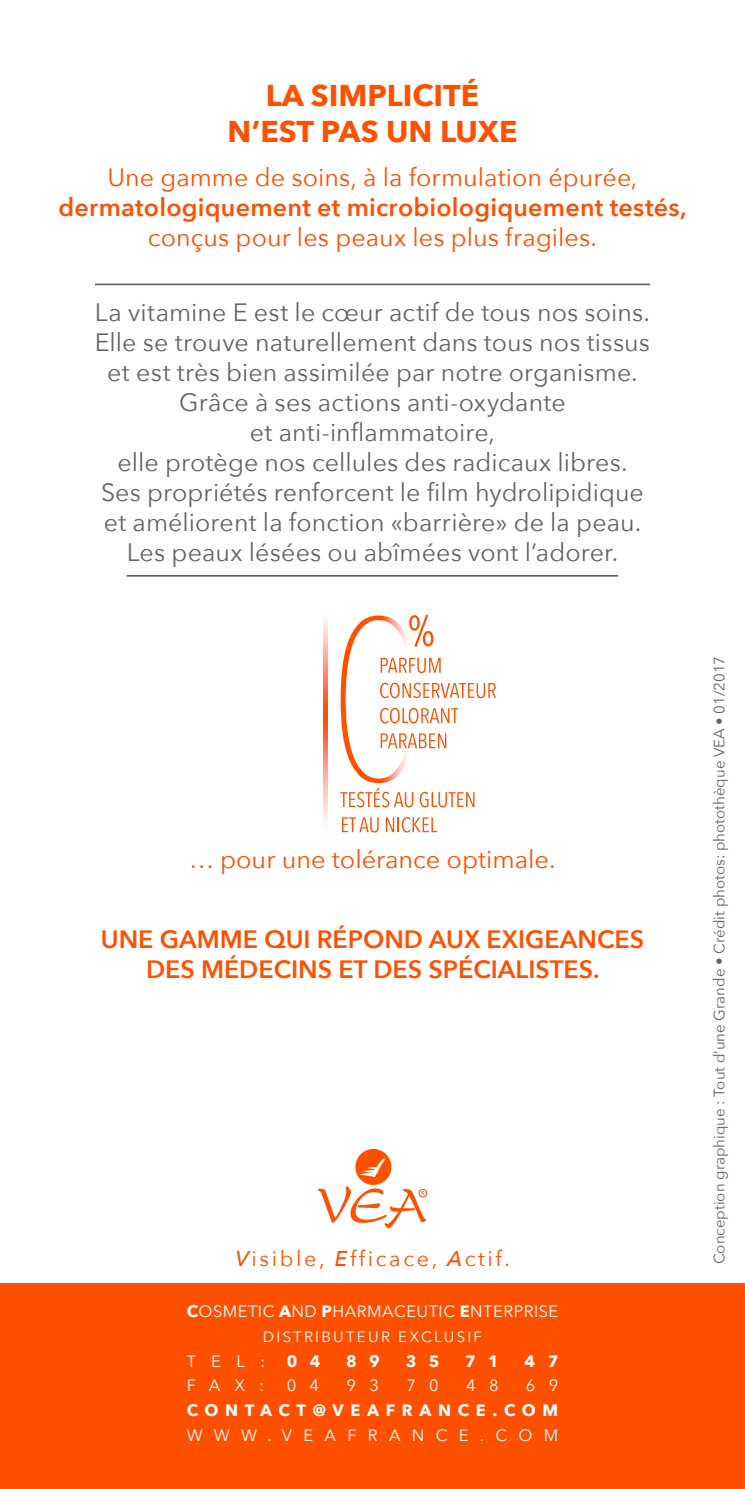
<style>
.page{position:relative;width:745px;height:1489px;background:#fff}
.page>*{position:absolute;margin:0;border:0;box-sizing:border-box;transform-origin:0 0}
.t1{font:700 30px/36px "Avenir Next";color:#ff5000;text-align:center}
.t2{font:25px/30px "Avenir Next";letter-spacing:.005em;color:#646363;text-align:center}
.t3{font:600 25px/30px "Avenir Next";color:#ff5000;text-align:center}
.t4{font:25px "Avenir Next";color:#ff5000}
.t5{font:21.5px "Avenir Next";letter-spacing:.125em;color:#ff5000}
.t6{font:16.5px "Avenir Next";letter-spacing:.03em;color:#fff}
.t7{font:700 16.5px "Avenir Next";letter-spacing:.405em;color:#fff}
.t8{font:16.5px "Avenir Next";letter-spacing:.69em;color:#fff}
.Ref{font:15px "Avenir Next";color:#646363}
.t9{font:15px "Avenir Next";letter-spacing:.15em;color:#fff}
.s1{font-weight:500;font-style:italic}
.s2{font-weight:700}
</style>
<div class="page">
<hr style="left:744px;top:0;width:1px;height:1488px;background:#ff5000">
<div style="left:0;top:1283px;width:744px;height:205px;background:#ff5000"></div>
<div style="left:355px;top:1148px;width:36px;height:37px;background:#ff5000;border-radius:50%"></div>
<svg style="left:359px;top:1158px;width:26px;height:19px"></svg>
<svg style="left:318px;top:1186px;width:108px;height:42px"></svg>
<div style="left:418px;top:1188px;width:8px;height:8px;border:1px solid #ff5000;border-radius:50%"></div>
<hr style="left:95px;top:283px;width:554px;height:2px;background:#646363">
<hr style="left:127px;top:575px;width:491px;height:1px;background:#646363">
<svg style="left:323px;top:620px;width:4px;height:203px"></svg>
<svg style="left:340px;top:614px;width:155px;height:193px"></svg>
<svg style="left:342px;top:817px;width:36px;height:15px"></svg>
<svg style="left:385px;top:817px;width:52px;height:15px"></svg>
<p class="t1" style="left:227px;top:77px;width:291px">LA SIMPLICITÉ<br>N’EST PAS UN LUXE</p>
<p class="t4" style="left:107px;top:157px;width:531px">Une gamme de soins, à la formulation épurée,</p>
<p class="t3" style="left:58px;top:192px;width:629px">dermatologiquement et microbiologiquement testés,</p>
<p class="t4" style="left:148px;top:217px;width:450px">conçus pour les peaux les plus fragiles.</p>
<p class="t2" style="left:95px;top:296px;width:556px">La vitamine E est le cœur actif de tous nos soins.<br>Elle se trouve naturellement dans tous nos tissus et est très bien assimilée par notre organisme.<br>Grâce à ses actions anti-oxydante<br>et anti-inflammatoire,<br>elle protège nos cellules des radicaux libres.<br>Ses propriétés renforcent le film hydrolipidique et améliorent la fonction «barrière» de la peau.<br>Les peaux lésées ou abîmées vont l’adorer.</p>
<p class="t4" style="left:189px;top:838px;width:367px">… pour une tolérance optimale.</p>
<p class="t3" style="left:101px;top:923px;width:544px">UNE GAMME QUI RÉPOND AUX EXIGEANCES<br>DES MÉDECINS ET DES SPÉCIALISTES.</p>
<p class="t5" style="left:235px;top:1240px;width:276px"><span class="s1">V</span>isible, <span class="s1">E</span>fficace, <span class="s1">A</span>ctif.</p>
<p class="t6" style="left:186px;top:1297px;width:373px"><span class="s2">C</span>OSMETIC <span class="s2">A</span>ND <span class="s2">P</span>HARMACEUTIC <span class="s2">E</span>NTERPRISE</p>
<p class="t9" style="left:263px;top:1324px;width:220px">DISTRIBUTEUR EXCLUSIF</p>
<p class="t6" style="left:186px;top:1346px;width:80px">TEL:</p>
<p class="t7" style="left:286px;top:1346px;width:35px">0 4</p>
<p class="t7" style="left:346px;top:1346px;width:35px">8 9</p>
<p class="t7" style="left:405px;top:1346px;width:35px">3 5</p>
<p class="t7" style="left:465px;top:1346px;width:35px">7 1</p>
<p class="t7" style="left:524px;top:1346px;width:35px">4 7</p>
<p class="t6" style="left:186px;top:1371px;width:79px">FAX:</p>
<p class="t6" style="left:286px;top:1371px;width:34px">0 4</p>
<p class="t6" style="left:346px;top:1371px;width:34px">9 3</p>
<p class="t6" style="left:406px;top:1371px;width:34px">7 0</p>
<p class="t6" style="left:466px;top:1371px;width:34px">4 8</p>
<p class="t6" style="left:525px;top:1371px;width:34px">6 9</p>
<p class="t7" style="left:186px;top:1395px;width:373px">CONTACT@VEAFRANCE.COM</p>
<p class="t8" style="left:186px;top:1420px;width:373px">WWW.VEAFRANCE.COM</p>
<p class="Ref" style="left:706px;top:1264px;width:609px;rotate:-90deg">Conception graphique : Tout d’une Grande • Crédit photos: photothèque VEA • 01/2017</p>
</div>
